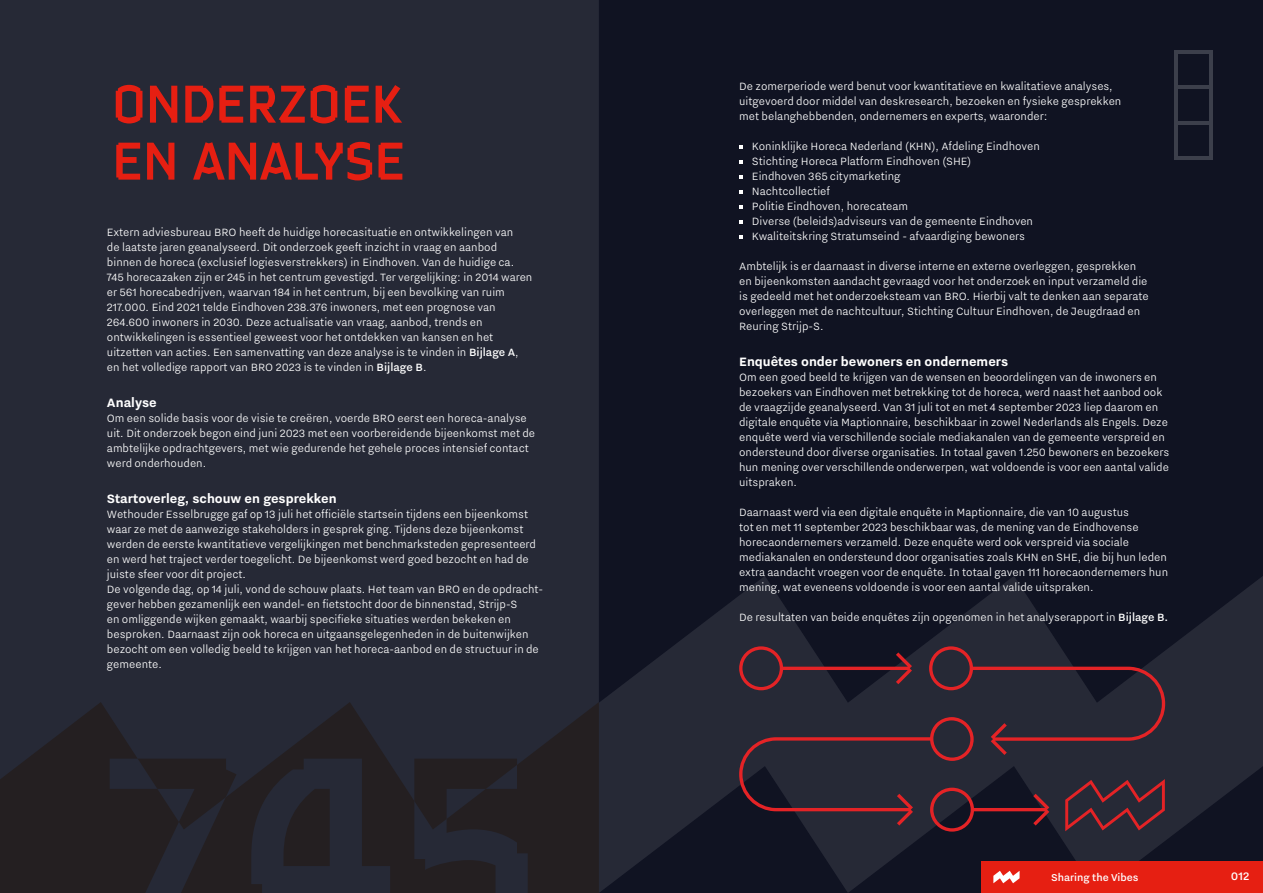
<style>
.page{position:relative;width:1263px;height:893px;background:#101322}
.page>*{position:absolute;margin:0;border:0;box-sizing:border-box;transform-origin:0 0}
.t1{font:53.25px/57px "Eindhoven Type";color:#e61f12}
.t2{font:700 15px "Nitti Eindhoven";color:#fff}
.t3{font:500 13.35px "Nitti Eindhoven";color:#fff}
.t4{font:300 13.05px/15px "Nitti Eindhoven";color:#fff}
.t5{font:500 12.3px "Nitti Eindhoven";color:#fff}
.s1{font-weight:500}
</style>
<div class="page">
<div style="left:0;top:0;width:599px;height:893px;background:#262936"></div>
<svg style="left:236px;top:702px;width:363px;height:191px"></svg>
<svg style="left:414px;top:759px;width:103px;height:70px"></svg>
<svg style="left:0;top:702px;width:236px;height:191px"></svg>
<svg style="left:599px;top:576px;width:664px;height:317px"></svg>
<svg style="left:739px;top:145px;width:4px;height:4px"></svg>
<svg style="left:739px;top:160px;width:4px;height:4px"></svg>
<svg style="left:739px;top:175px;width:4px;height:4px"></svg>
<svg style="left:739px;top:190px;width:4px;height:4px"></svg>
<svg style="left:739px;top:205px;width:4px;height:4px"></svg>
<svg style="left:739px;top:220px;width:4px;height:4px"></svg>
<svg style="left:739px;top:235px;width:4px;height:4px"></svg>
<hr style="left:1174px;top:54px;width:3px;height:102px;background:#f3f4f4">
<hr style="left:1209px;top:54px;width:3px;height:102px;background:#f3f4f4">
<hr style="left:1174px;top:50px;width:38px;height:4px;background:#3c3f4b">
<hr style="left:1174px;top:156px;width:38px;height:4px;background:#3c3f4b">
<hr style="left:1174px;top:121px;width:38px;height:3px;background:#f3f4f4">
<hr style="left:1174px;top:86px;width:38px;height:3px;background:#f3f4f4">
<svg style="left:739px;top:646px;width:426px;height:186px"></svg>
<div style="left:982px;top:861px;width:281px;height:32px;background:#e61f12"></div>
<svg style="left:993px;top:871px;width:26px;height:12px"></svg>
<h1 class="t1" style="left:112px;top:75px;width:294px">ONDERZOEK<br>EN ANALYSE</h1>
<p class="t4" style="left:107px;top:224px;width:427px">Extern adviesbureau BRO heeft de huidige horecasituatie en ontwikkelingen van<br>de laatste jaren geanalyseerd. Dit onderzoek geeft inzicht in vraag en aanbod binnen de horeca (exclusief logiesverstrekkers) in Eindhoven. Van de huidige ca.<br>745 horecazaken zijn er 245 in het centrum gevestigd. Ter vergelijking: in 2014 waren er 561 horecabedrijven, waarvan 184 in het centrum, bij een bevolking van ruim 217.000. Eind 2021 telde Eindhoven 238.376 inwoners, met een prognose van 264.600 inwoners in 2030. Deze actualisatie van vraag, aanbod, trends en ontwikkelingen is essentieel geweest voor het ontdekken van kansen en het uitzetten van acties. Een samenvatting van deze analyse is te vinden in <span class="s1">Bijlage A</span>, en het volledige rapport van BRO 2023 is te vinden in <span class="s1">Bijlage B</span>.</p>
<p class="t2" style="left:107px;top:394px;width:51px">Analyse</p>
<p class="t4" style="left:107px;top:410px;width:430px">Om een solide basis voor de visie te creëren, voerde BRO eerst een horeca-analyse uit. Dit onderzoek begon eind juni 2023 met een voorbereidende bijeenkomst met de ambtelijke opdrachtgevers, met wie gedurende het gehele proces intensief contact werd onderhouden.</p>
<p class="t2" style="left:107px;top:490px;width:231px">Startoverleg, schouw en gesprekken</p>
<p class="t4" style="left:107px;top:506px;width:438px">Wethouder Esselbrugge gaf op 13 juli het officiële startsein tijdens een bijeenkomst waar ze met de aanwezige stakeholders in gesprek ging. Tijdens deze bijeenkomst werden de eerste kwantitatieve vergelijkingen met benchmarksteden gepresenteerd en werd het traject verder toegelicht. De bijeenkomst werd goed bezocht en had de juiste sfeer voor dit project.<br>De volgende dag, op 14 juli, vond de schouw plaats. Het team van BRO en de opdracht&shy;gever hebben gezamenlijk een wandel- en fietstocht door de binnenstad, Strijp-S<br>en omliggende wijken gemaakt, waarbij specifieke situaties werden bekeken en besproken. Daarnaast zijn ook horeca en uitgaansgelegenheden in de buitenwijken bezocht om een volledig beeld te krijgen van het horeca-aanbod en de structuur in de gemeente.</p>
<p class="t4" style="left:739px;top:78px;width:384px">De zomerperiode werd benut voor kwantitatieve en kwalitatieve analyses, uitgevoerd door middel van deskresearch, bezoeken en fysieke gesprekken met belanghebbenden, ondernemers en experts, waaronder:</p>
<p class="t4" style="left:752px;top:138px;width:289px">Koninklijke Horeca Nederland (KHN), Afdeling Eindhoven Stichting Horeca Platform Eindhoven (SHE)<br>Eindhoven 365 citymarketing<br>Nachtcollectief<br>Politie Eindhoven, horecateam<br>Diverse (beleids)adviseurs van de gemeente Eindhoven Kwaliteitskring Stratumseind - afvaardiging bewoners</p>
<p class="t4" style="left:739px;top:258px;width:411px">Ambtelijk is er daarnaast in diverse interne en externe overleggen, gesprekken en bijeenkomsten aandacht gevraagd voor het onderzoek en input verzameld die is gedeeld met het onderzoeksteam van BRO. Hierbij valt te denken aan separate overleggen met de nachtcultuur, Stichting Cultuur Eindhoven, de Jeugdraad en Reuring Strijp-S.</p>
<p class="t2" style="left:739px;top:353px;width:271px">Enquêtes onder bewoners en ondernemers</p>
<p class="t4" style="left:739px;top:369px;width:432px">Om een goed beeld te krijgen van de wensen en beoordelingen van de inwoners en bezoekers van Eindhoven met betrekking tot de horeca, werd naast het aanbod ook de vraagzijde geanalyseerd. Van 31 juli tot en met 4 september 2023 liep daarom en digitale enquête via Maptionnaire, beschikbaar in zowel Nederlands als Engels. Deze enquête werd via verschillende sociale mediakanalen van de gemeente verspreid en ondersteund door diverse organisaties. In totaal gaven 1.250 bewoners en bezoekers hun mening over verschillende onderwerpen, wat voldoende is voor een aantal valide uitspraken.</p>
<p class="t4" style="left:739px;top:504px;width:430px">Daarnaast werd via een digitale enquête in Maptionnaire, die van 10 augustus<br>tot en met 11 september 2023 beschikbaar was, de mening van de Eindhovense horecaondernemers verzameld. Deze enquête werd ook verspreid via sociale mediakanalen en ondersteund door organisaties zoals KHN en SHE, die bij hun leden extra aandacht vroegen voor de enquête. In totaal gaven 111 horecaondernemers hun mening, wat eveneens voldoende is voor een aantal valide uitspraken.</p>
<p class="t4" style="left:739px;top:609px;width:431px">De resultaten van beide enquêtes zijn opgenomen in het analyserapport in <span class="s1">Bijlage B.</span></p>
<p class="t5" style="left:1051px;top:870px;width:89px">Sharing the Vibes</p>
<p class="t3" style="left:1231px;top:869px;width:20px">012</p>
</div>
